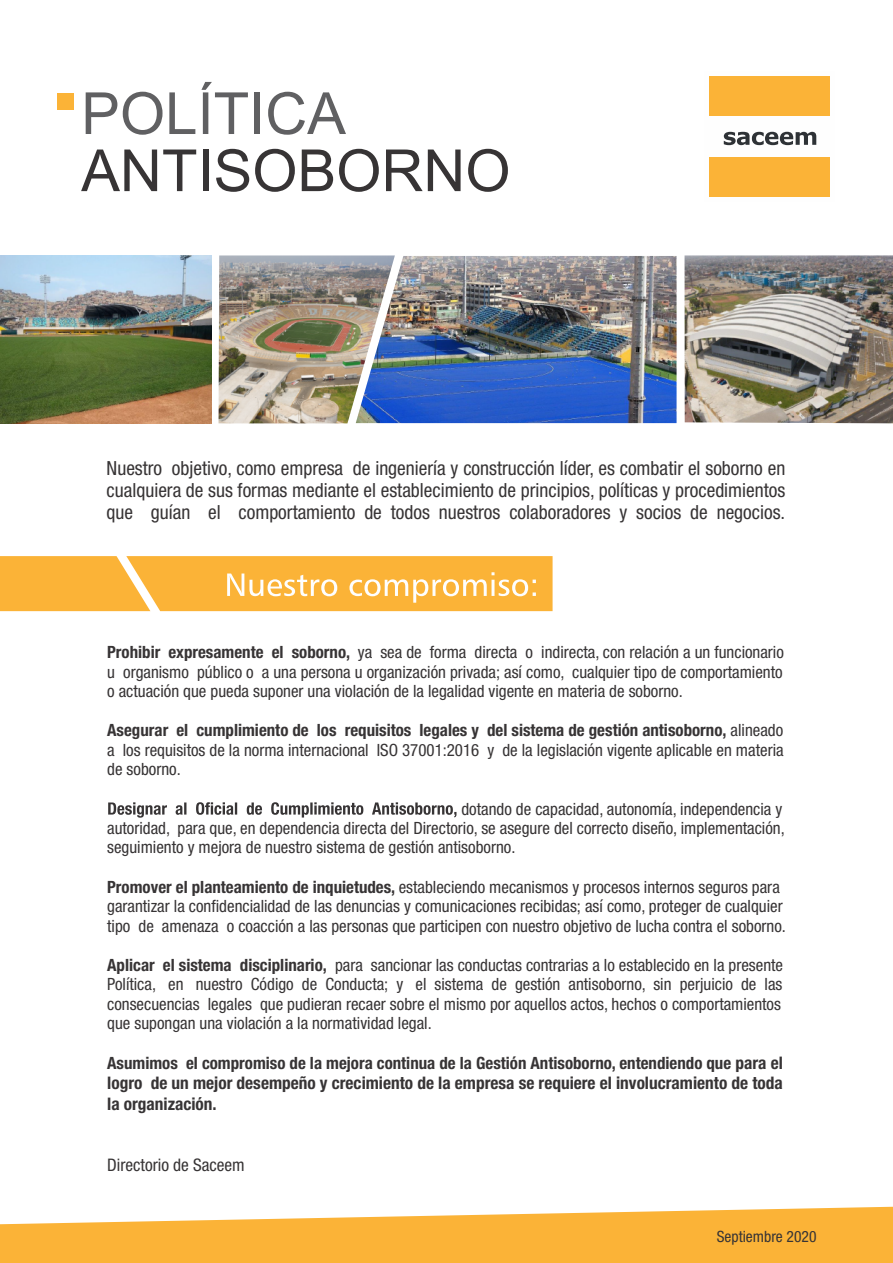
<style>
.page{position:relative;width:893px;height:1263px;background:#fff}
.page>*{position:absolute;margin:0;border:0;box-sizing:border-box;transform-origin:0 0}
.t1{font:58.05px "Arial";color:#373435}
.t2{font:58.05px "Arial";color:#606062}
.t3{font:condensed 19.5px/22.4px "Helvetica Neue LT Std";color:#373435;text-align:justify}
.t4{font:700 condensed 17.25px/20.5px "Helvetica Neue LT Std";color:#373435}
.t5{font:condensed 17.25px "Helvetica Neue LT Std";color:#373435}
.t6{font:condensed 16.95px/19.5px "Helvetica Neue LT Std";color:#373435;text-align:justify}
.t7{font:700 condensed 16.95px "Helvetica Neue LT Std";color:#373435}
.t8{font:condensed 15.6px "Helvetica Neue LT Std";color:#373435}
.s1{font-weight:700}
.s2{font-size:17.25px}
</style>
<div class="page">
<svg style="left:0;top:556px;width:553px;height:55px;background:#fbb947"></svg>
<svg style="left:108px;top:802px;width:348px;height:16px"></svg>
<img style="left:0;top:255px;width:211px;height:168px">
<img style="left:395px;top:256px;width:282px;height:167px">
<img style="left:684px;top:255px;width:209px;height:168px">
<svg style="left:0;top:1207px;width:893px;height:56px;background:#fbbe55"></svg>
<img style="left:219px;top:255px;width:176px;height:168px">
<div style="left:57px;top:94px;width:16px;height:16px;background:#fbb337"></div>
<div style="left:709px;top:76px;width:121px;height:40px;background:#fbb337"></div>
<div style="left:709px;top:157px;width:121px;height:40px;background:#fbb337"></div>
<svg style="left:724px;top:132px;width:92px;height:13px"></svg>
<h1 class="t2" style="left:81px;top:76px;width:266px">POLÍTICA</h1>
<h1 class="t1" style="left:81px;top:133px;width:431px">ANTISOBORNO</h1>
<p class="t3" style="left:107px;top:456px;width:680px">Nuestro objetivo, como empresa de ingeniería y construcción líder, es combatir el soborno en cualquiera de sus formas mediante el establecimiento de principios, políticas y procedimientos que guían el comportamiento de todos nuestros colaboradores y socios de negocios.</p>
<p class="t6" style="left:107px;top:642px;width:678px"><span class="s1">Prohibir expresamente el soborno,</span> ya sea de forma directa o indirecta, con relación a un funcionario u organismo público o a una persona u organización privada; así como, cualquier tipo de comportamiento o actuación que pueda suponer una violación de la legalidad vigente en materia de soborno.</p>
<p class="t6" style="left:107px;top:721px;width:678px"><span class="s1">Asegurar el cumplimiento de los requisitos legales y del sistema de gestión antisoborno,</span> alineado a los requisitos de la norma internacional ISO 37001:2016 y de la legislación vigente aplicable en materia de soborno.</p>
<p class="t6" style="left:107px;top:799px;width:679px;text-align:left;text-indent:354px">dotando de capacidad, autonomía, independencia y autoridad, para que, en dependencia directa del Directorio, se asegure del correcto diseño, implementación, seguimiento y mejora de nuestro sistema de gestión antisoborno.</p>
<p class="t6" style="left:107px;top:877px;width:680px;text-align:left"><span class="s1">Promover el planteamiento de inquietudes,</span> estableciendo mecanismos y procesos internos seguros para garantizar la confidencialidad de las denuncias y comunicaciones recibidas; así como, proteger de cualquier tipo de amenaza o coacción a las personas que participen con nuestro objetivo de lucha contra el soborno.</p>
<p class="t6" style="left:107px;top:955px;width:677px"><span class="s1">Aplicar el sistema disciplinario,</span> para sancionar las conductas contrarias a lo establecido en la presente Política, en nuestro Código de Conducta; y el sistema de gestión antisoborno, sin perjuicio de las consecuencias legales que pudieran recaer sobre el mismo por aquellos actos, hechos o comportamientos que supongan una violación a la normatividad legal.</p>
<p class="t7" style="left:107px;top:1052px;width:677px">Asumimos el compromiso de la mejora continua de la Gestión Antisoborno, entendiendo que <span class="s2">para el</span></p>
<p class="t4" style="left:107px;top:1072px;width:677px">logro de un mejor desempeño y crecimiento de la empresa se requiere el involucramiento de toda la organización.</p>
<p class="t5" style="left:107px;top:1155px;width:139px">Directorio de Saceem</p>
<p class="t8" style="left:717px;top:1228px;width:101px">Septiembre 2020</p>
</div>
